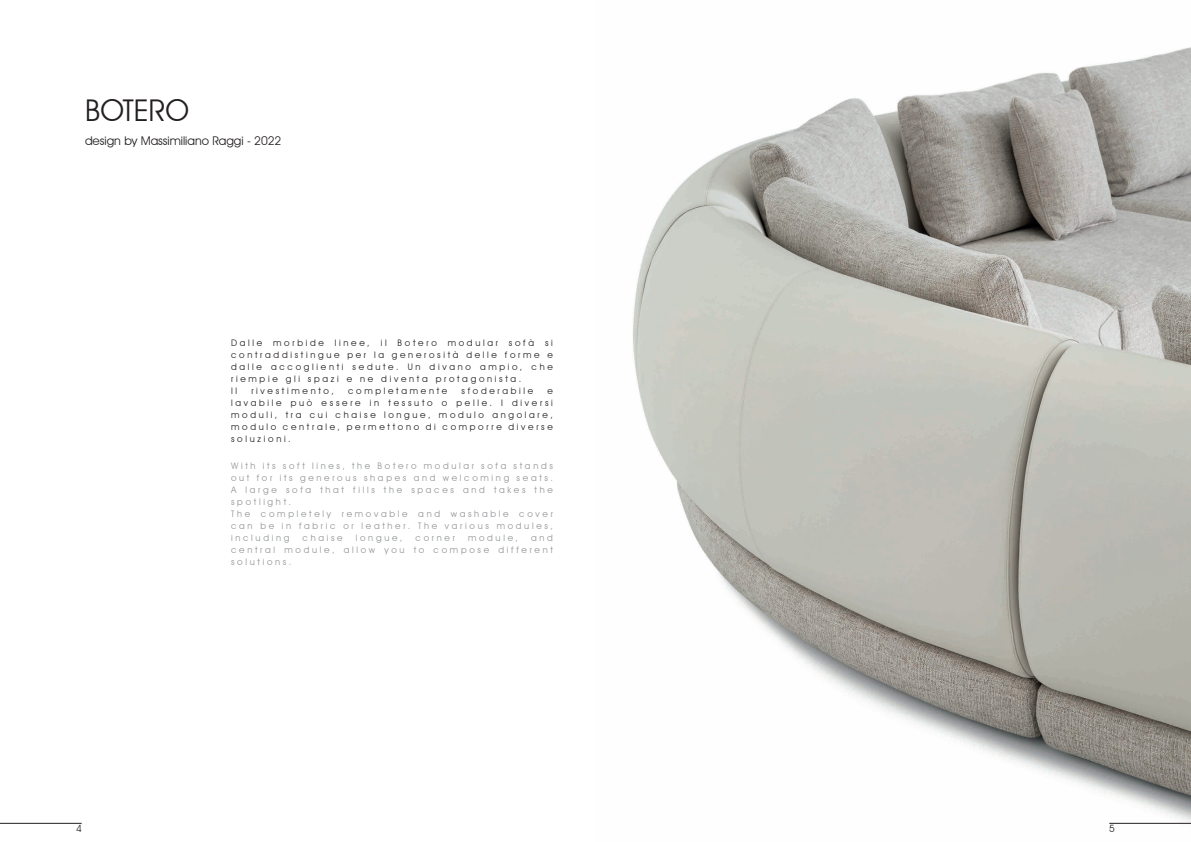
<style>
.page{position:relative;width:1191px;height:842px;background:#fff}
.page>*{position:absolute;margin:0;border:0;box-sizing:border-box;transform-origin:0 0}
.t1{font:30px "Avant Garde IT Cby BT";color:#231f20}
.t2{font:12px "Avant Garde IT Cby BT";color:#231f20}
.t3{font:10px "Avant Garde IT Cby BT";color:#231f20}
.t4{font:9px/12px "Avant Garde IT Cby BT";letter-spacing:.3em;color:#231f20}
.t5{font:9px/12px "Avant Garde IT Cby BT";letter-spacing:.3em;color:#939598}
</style>
<div class="page">
<img style="left:632px;top:47px;width:559px;height:776px">
<hr style="left:0;top:823px;width:82px;height:1px;background:#231f20">
<hr style="left:1109px;top:823px;width:82px;height:1px;background:#231f20">
<h1 class="t1" style="left:85px;top:92px;width:106px">BOTERO</h1>
<h2 class="t2" style="left:85px;top:133px;width:198px">design by Massimiliano Raggi - 2022</h2>
<p class="t4" style="left:231px;top:337px;width:323px">Dalle morbide linee, il Botero modular sofà si contraddistingue per la generosità delle forme e dalle accoglienti sedute. Un divano ampio, che riempie gli spazi e ne diventa protagonista.<br>I l</p>
<p class="t4" style="left:251px;top:385px;width:84px">rivestimento,</p>
<p class="t4" style="left:348px;top:385px;width:101px">completamente</p>
<p class="t4" style="left:461px;top:385px;width:73px">sfoderabile</p>
<p class="t4" style="left:231px;top:385px;width:323px;text-align:justify;text-indent:316px">e lavabile può essere in tessuto o pelle. I diversi moduli, tra cui chaise longue, modulo angolare, modulo centrale, permettono di comporre diverse soluzioni.</p>
<p class="t5" style="left:231px;top:459px;width:323px">With its soft lines, the Botero modular sofa stands out for its generous shapes and welcoming seats.<br>A large sofa that fills the spaces and takes the spotlight.<br>The completely removable and washable cover can be in fabric or leather. The various modules, including</p>
<p class="t5" style="left:231px;top:531px;width:323px;text-align:justify;text-indent:300px">and central module, allow you to compose different solutions.</p>
<p class="t5" style="left:302px;top:531px;width:42px">chaise</p>
<p class="t5" style="left:356px;top:531px;width:48px">longue,</p>
<p class="t5" style="left:415px;top:531px;width:41px">corner</p>
<p class="t5" style="left:468px;top:531px;width:52px">module,</p>
<p class="t3" style="left:76px;top:822px;width:7px">4</p>
<p class="t3" style="left:1109px;top:822px;width:7px">5</p>
</div>
